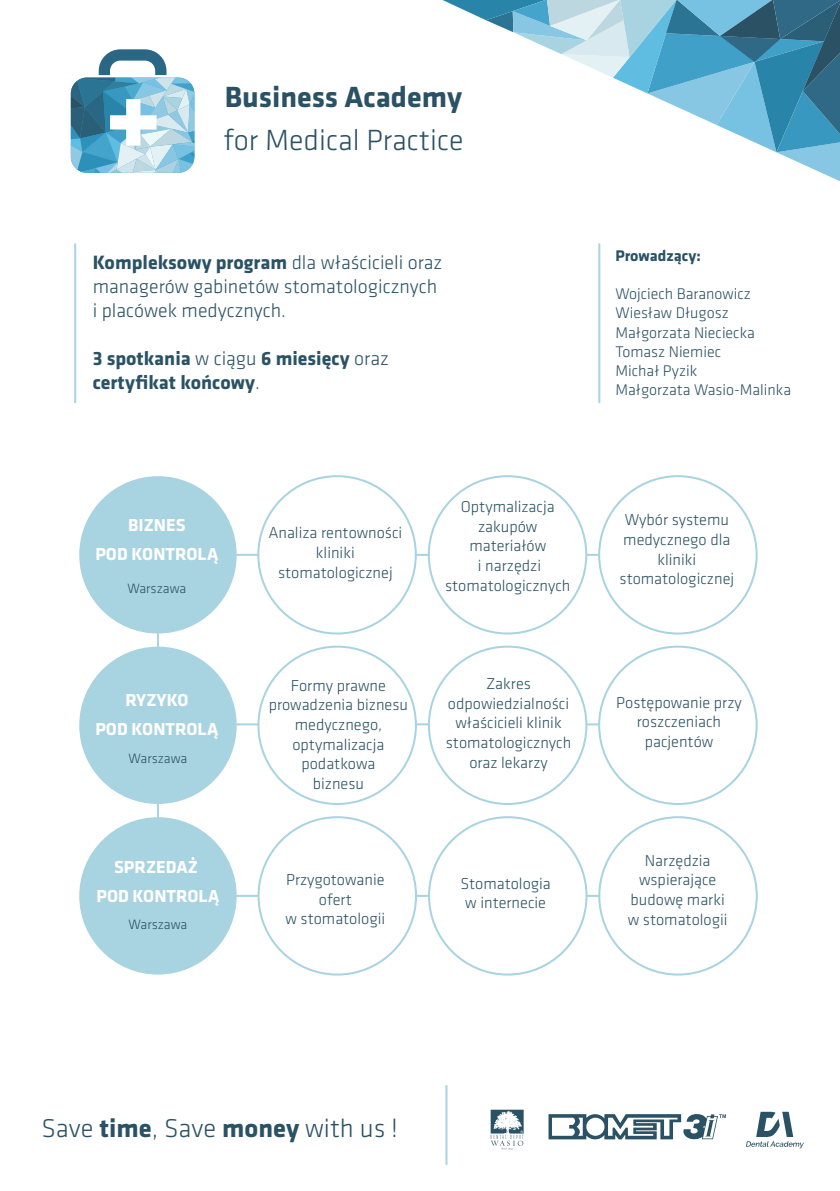
<style>
.page{position:relative;width:840px;height:1191px;background:#fff}
.page>*{position:absolute;margin:0;border:0;box-sizing:border-box;transform-origin:0 0}
.t1{font:300 30.2px "Klavika";color:#2a5264}
.t2{font:700 30.2px "Klavika";color:#2a5264}
.t3{font:300 26.6px "Klavika";color:#2a5264}
.t4{font:300 20px/24px "Klavika";color:#2a5264}
.t5{font:700 20px/24px "Klavika";color:#2a5264}
.t6{font:700 18px/28.8px "Klavika";color:#fff;text-align:center}
.t7{font:300 16.4px/19.6px "Klavika";color:#2a5264;text-align:center}
.t8{font:300 16px/19.2px "Klavika";color:#2a5264}
.t9{font:700 16px "Klavika";color:#2a5264}
.t10{font:300 14px "Klavika";letter-spacing:-.005em;color:#2b5264}
.s1{font-weight:700}
.s2{font-weight:300}
</style>
<div class="page">
<svg style="left:156px;top:553px;width:455px;height:416px"></svg>
<hr style="left:158px;top:723px;width:554px;height:2px;background:#a8d3e1">
<hr style="left:152px;top:895px;width:554px;height:2px;background:#a8d3e1">
<svg style="left:548px;top:1114px;width:177px;height:26px"></svg>
<svg style="left:490px;top:1109px;width:33px;height:40px"></svg>
<svg style="left:442px;top:0;width:397px;height:181px"></svg>
<div style="left:79px;top:476px;width:157px;height:157px;background:#a8d3e1;border-radius:50%"></div>
<div style="left:258px;top:476px;width:157px;height:157px;background:#fff;border-radius:50%"></div>
<div style="left:428px;top:476px;width:158px;height:157px;background:#fff;border-radius:50%"></div>
<div style="left:258px;top:646px;width:157px;height:158px;background:#fff;border-radius:50%"></div>
<div style="left:428px;top:646px;width:158px;height:158px;background:#fff;border-radius:50%"></div>
<div style="left:599px;top:646px;width:157px;height:158px;background:#fff;border-radius:50%"></div>
<div style="left:258px;top:817px;width:158px;height:157px;background:#fff;border-radius:50%"></div>
<div style="left:599px;top:476px;width:157px;height:157px;background:#fff;border-radius:50%"></div>
<div style="left:429px;top:817px;width:157px;height:157px;background:#fff;border-radius:50%"></div>
<div style="left:599px;top:817px;width:157px;height:157px;background:#fff;border-radius:50%"></div>
<div style="left:79px;top:646px;width:157px;height:158px;background:#a8d3e1;border-radius:50%"></div>
<div style="left:79px;top:817px;width:157px;height:157px;background:#a8d3e1;border-radius:50%"></div>
<hr style="left:598px;top:243px;width:2px;height:160px;background:#a8d3e1">
<hr style="left:445px;top:1085px;width:2px;height:79px;background:#a8d3e1">
<hr style="left:74px;top:243px;width:2px;height:160px;background:#a8d3e1">
<svg style="left:746px;top:1111px;width:57px;height:37px"></svg>
<svg style="left:71px;top:49px;width:123px;height:124px"></svg>
<h1 class="t2" style="left:225px;top:81px;width:239px">Business Academy</h1>
<h1 class="t1" style="left:223px;top:123px;width:241px">for Medical Practice</h1>
<p class="t4" style="left:93px;top:251px;width:351px"><span class="s1">Kompleksowy program</span> dla właścicieli oraz managerów gabinetów stomatologicznych i placówek medycznych.</p>
<p class="t5" style="left:93px;top:347px;width:297px">3 spotkania <span class="s2">w ciągu</span> 6 miesięcy <span class="s2">oraz </span>certyfikat końcowy<span class="s2">.</span></p>
<p class="t6" style="left:95px;top:511px;width:124px">BIZNES<br>POD KONTROLĄ</p>
<p class="t10" style="left:127px;top:580px;width:60px">Warszawa</p>
<p class="t6" style="left:95px;top:686px;width:124px">RYZYKO<br>POD KONTROLĄ</p>
<p class="t10" style="left:128px;top:751px;width:60px">Warszawa</p>
<p class="t6" style="left:96px;top:853px;width:124px">SPRZEDAŻ<br>POD KONTROLĄ</p>
<p class="t10" style="left:128px;top:916px;width:60px">Warszawa</p>
<p class="t7" style="left:268px;top:523px;width:135px">Analiza rentowności kliniki stomatologicznej</p>
<p class="t7" style="left:445px;top:497px;width:127px">Optymalizacja zakupów materiałów<br>i narzędzi stomatologicznych</p>
<p class="t7" style="left:268px;top:676px;width:141px">Formy prawne prowadzenia biznesu medycznego, optymalizacja podatkowa<br>biznesu</p>
<p class="t7" style="left:445px;top:674px;width:127px">Zakres odpowiedzialności właścicieli klinik stomatologicznych oraz lekarzy</p>
<p class="t7" style="left:285px;top:870px;width:101px">Przygotowanie ofert<br>w stomatologii</p>
<p class="t7" style="left:460px;top:874px;width:92px;text-align:left">Stomatologia w internecie</p>
<p class="t9" style="left:615px;top:247px;width:87px">Prowadzący:</p>
<p class="t8" style="left:615px;top:285px;width:177px">Wojciech Baranowicz<br>Wiesław Długosz<br>Małgorzata Nieciecka<br>Tomasz Niemiec<br>Michał Pyzik<br>Małgorzata Wasio-Malinka</p>
<p class="t7" style="left:619px;top:510px;width:116px">Wybór systemu medycznego dla kliniki stomatologicznej</p>
<p class="t7" style="left:616px;top:692px;width:127px">Postępowanie przy roszczeniach pacjentów</p>
<p class="t7" style="left:627px;top:851px;width:101px">Narzędzia wspierające budowę marki w stomatologii</p>
<h2 class="t3" style="left:41px;top:1114px;width:358px">Save <span class="s1">time</span>, Save <span class="s1">money</span> with us !</h2>
</div>
